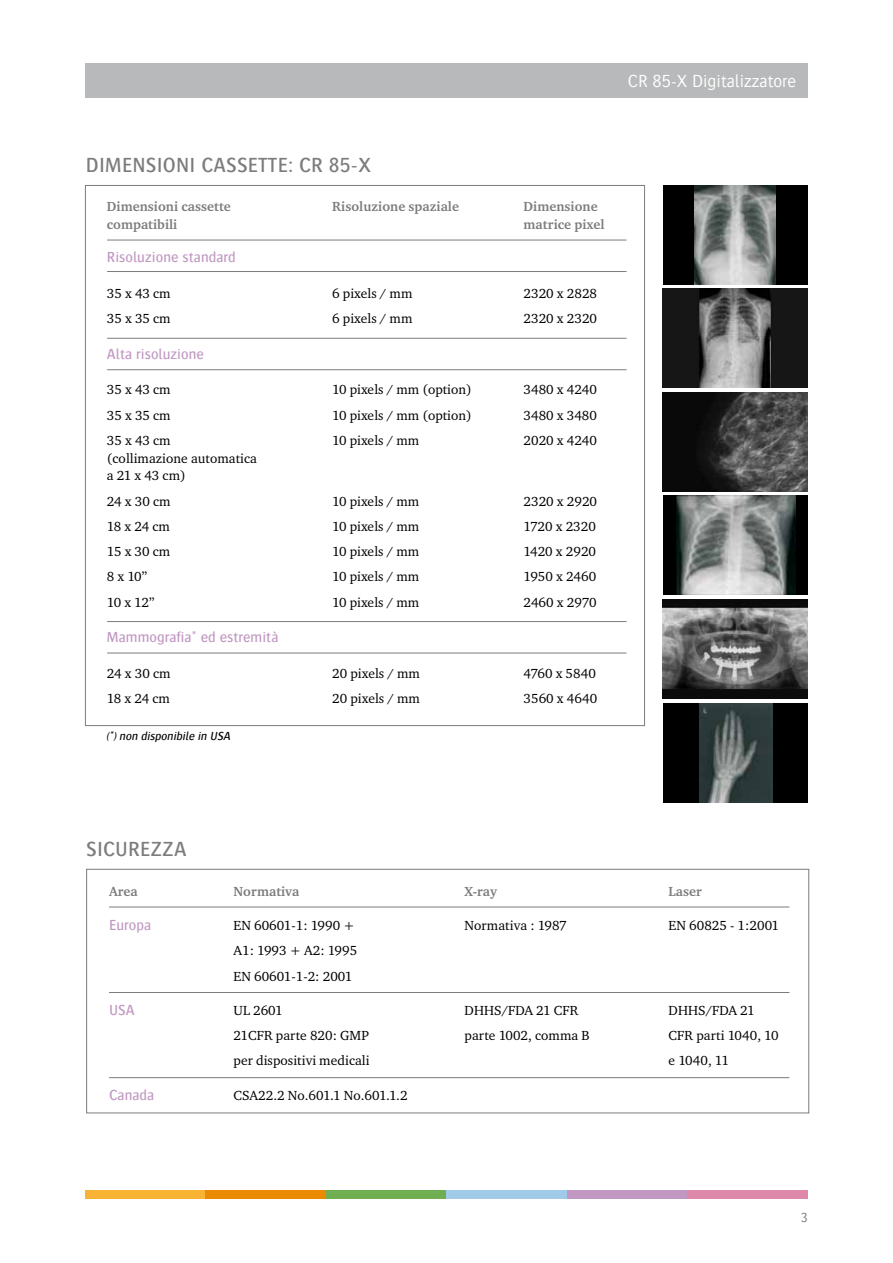
<style>
.page{position:relative;width:893px;height:1263px;background:#fff}
.page>*{position:absolute;margin:0;border:0;box-sizing:border-box;transform-origin:0 0}
.t1{font:500 21px "Bosis For Agfa";letter-spacing:.01em;color:#7b7c7e}
.t2{font:300 18px "Bosis For Agfa";color:#fff}
.t3{font:500 15px "Bosis For Agfa";letter-spacing:.005em;color:#c198c2}
.t4{font:13.5px/17.7px "Charter ITC For Agfa";letter-spacing:.005em;color:#000}
.t5{font:700 13.5px "Charter ITC For Agfa";letter-spacing:.005em;color:#7b7c7e}
.t6{font:300 13.5px "Bosis For Agfa";color:#7b7c7e}
.t7{font:italic 500 12px "Bosis For Agfa";color:#000}
</style>
<div class="page">
<div style="left:85px;top:64px;width:723px;height:34px;background:#b7b9ba"></div>
<div style="left:85px;top:1191px;width:121px;height:8px;background:#f8b334"></div>
<div style="left:206px;top:1191px;width:120px;height:8px;background:#ea8a00"></div>
<div style="left:326px;top:1191px;width:120px;height:8px;background:#71ae52"></div>
<div style="left:446px;top:1191px;width:121px;height:8px;background:#a1cae9"></div>
<div style="left:567px;top:1191px;width:120px;height:8px;background:#c198c2"></div>
<div style="left:687px;top:1191px;width:121px;height:8px;background:#de89aa"></div>
<hr style="left:107px;top:621px;width:519px;height:1px;background:#7b7c7e">
<hr style="left:107px;top:240px;width:519px;height:1px;background:#7b7c7e">
<hr style="left:107px;top:271px;width:519px;height:1px;background:#7b7c7e">
<hr style="left:107px;top:338px;width:519px;height:1px;background:#7b7c7e">
<hr style="left:107px;top:369px;width:519px;height:1px;background:#7b7c7e">
<hr style="left:107px;top:653px;width:519px;height:1px;background:#7b7c7e">
<div style="left:86px;top:869px;width:723px;height:244px;border:1px solid #7b7c7e"></div>
<hr style="left:109px;top:907px;width:680px;height:1px;background:#7b7c7e">
<hr style="left:109px;top:992px;width:680px;height:1px;background:#7b7c7e">
<hr style="left:109px;top:1077px;width:680px;height:1px;background:#7b7c7e">
<img style="left:663px;top:599px;width:144px;height:99px">
<img style="left:663px;top:289px;width:144px;height:99px">
<img style="left:663px;top:392px;width:144px;height:99px">
<div style="left:663px;top:185px;width:144px;height:99px;background:#000"></div>
<img style="left:694px;top:185px;width:81px;height:99px">
<div style="left:663px;top:703px;width:144px;height:99px;background:#000"></div>
<img style="left:699px;top:703px;width:74px;height:99px">
<div style="left:663px;top:496px;width:144px;height:99px;background:#000"></div>
<img style="left:676px;top:496px;width:120px;height:99px">
<h2 class="t2" style="left:628px;top:72px;width:170px">CR 85-X Digitalizzatore</h2>
<h1 class="t1" style="left:86px;top:154px;width:81px">DIMENsIONI</h1>
<h1 class="t1" style="left:201px;top:154px;width:57px">CAssETTE</h1>
<h1 class="t1" style="left:288px;top:154px;width:85px">: CR 85-X</h1>
<p class="t5" style="left:107px;top:198px;width:125px">Dimensioni cassette</p>
<p class="t5" style="left:332px;top:198px;width:128px">Risoluzione spaziale</p>
<p class="t5" style="left:524px;top:198px;width:76px">Dimensione</p>
<p class="t5" style="left:107px;top:216px;width:72px">compatibili</p>
<p class="t5" style="left:524px;top:216px;width:83px">matrice pixel</p>
<p class="t3" style="left:107px;top:249px;width:130px">Risoluzione standard</p>
<p class="t4" style="left:107px;top:284px;width:65px">35 x 43 cm</p>
<p class="t4" style="left:332px;top:284px;width:82px">6 pixels / mm</p>
<p class="t4" style="left:524px;top:284px;width:75px">2320 x 2828</p>
<p class="t4" style="left:107px;top:309px;width:65px">35 x 35 cm</p>
<p class="t4" style="left:332px;top:309px;width:82px">6 pixels / mm</p>
<p class="t4" style="left:524px;top:309px;width:75px">2320 x 2320</p>
<p class="t3" style="left:107px;top:346px;width:99px">Alta risoluzione</p>
<p class="t4" style="left:107px;top:380px;width:65px">35 x 43 cm</p>
<p class="t4" style="left:332px;top:380px;width:141px">10 pixels / mm (option)</p>
<p class="t4" style="left:524px;top:380px;width:75px">3480 x 4240</p>
<p class="t4" style="left:107px;top:406px;width:65px">35 x 35 cm</p>
<p class="t4" style="left:332px;top:406px;width:141px">10 pixels / mm (option)</p>
<p class="t4" style="left:524px;top:406px;width:75px">3480 x 3480</p>
<p class="t4" style="left:107px;top:431px;width:65px">35 x 43 cm</p>
<p class="t4" style="left:332px;top:431px;width:88px">10 pixels / mm</p>
<p class="t4" style="left:524px;top:431px;width:75px">2020 x 4240</p>
<p class="t4" style="left:107px;top:449px;width:152px">(collimazione automatica a 21 x 43 cm)</p>
<p class="t4" style="left:107px;top:492px;width:65px">24 x 30 cm</p>
<p class="t4" style="left:332px;top:492px;width:88px">10 pixels / mm</p>
<p class="t4" style="left:524px;top:492px;width:75px">2320 x 2920</p>
<p class="t4" style="left:107px;top:517px;width:65px">18 x 24 cm</p>
<p class="t4" style="left:332px;top:517px;width:88px">10 pixels / mm</p>
<p class="t4" style="left:524px;top:517px;width:74px">1720 x 2320</p>
<p class="t4" style="left:107px;top:542px;width:65px">15 x 30 cm</p>
<p class="t4" style="left:332px;top:542px;width:88px">10 pixels / mm</p>
<p class="t4" style="left:524px;top:542px;width:74px">1420 x 2920</p>
<p class="t4" style="left:107px;top:568px;width:42px">8 x 10”</p>
<p class="t4" style="left:332px;top:568px;width:88px">10 pixels / mm</p>
<p class="t4" style="left:524px;top:568px;width:74px">1950 x 2460</p>
<p class="t4" style="left:107px;top:593px;width:49px">10 x 12”</p>
<p class="t4" style="left:332px;top:593px;width:88px">10 pixels / mm</p>
<p class="t4" style="left:524px;top:593px;width:75px">2460 x 2970</p>
<p class="t3" style="left:107px;top:629px;width:173px">Mammografia* ed estremità</p>
<p class="t4" style="left:107px;top:664px;width:65px">24 x 30 cm</p>
<p class="t4" style="left:332px;top:664px;width:89px">20 pixels / mm</p>
<p class="t4" style="left:524px;top:664px;width:74px">4760 x 5840</p>
<p class="t4" style="left:107px;top:689px;width:65px">18 x 24 cm</p>
<p class="t4" style="left:332px;top:689px;width:89px">20 pixels / mm</p>
<p class="t4" style="left:524px;top:689px;width:75px">3560 x 4640</p>
<p class="t7" style="left:106px;top:730px;width:128px">(*) non disponibile in USA</p>
<h1 class="t1" style="left:86px;top:838px;width:102px">sICUREZZA</h1>
<p class="t5" style="left:109px;top:883px;width:30px">Area</p>
<p class="t5" style="left:234px;top:883px;width:67px">Normativa</p>
<p class="t5" style="left:465px;top:883px;width:34px">X-ray</p>
<p class="t5" style="left:669px;top:883px;width:35px">Laser</p>
<p class="t3" style="left:109px;top:917px;width:43px">Europa</p>
<p class="t4" style="left:234px;top:916px;width:123px">EN 60601-1: 1990 +</p>
<p class="t4" style="left:465px;top:916px;width:104px">Normativa : 1987</p>
<p class="t4" style="left:669px;top:916px;width:112px">EN 60825 - 1:2001</p>
<p class="t4" style="left:234px;top:938px;width:125px;line-height:25.2px">A1: 1993 + A2: 1995<br>EN 60601-1-2: 2001</p>
<p class="t3" style="left:109px;top:1002px;width:27px">US A</p>
<p class="t4" style="left:234px;top:1001px;width:51px">UL 2601</p>
<p class="t4" style="left:465px;top:1001px;width:115px">DHHS/FDA 21 CFR</p>
<p class="t4" style="left:669px;top:1001px;width:88px">DHHS/FDA 21</p>
<p class="t4" style="left:234px;top:1026px;width:137px">21CFR parte 820: GMP</p>
<p class="t4" style="left:465px;top:1026px;width:126px">parte 1002, comma B</p>
<p class="t4" style="left:669px;top:1026px;width:111px">CFR parti 1040, 10</p>
<p class="t4" style="left:234px;top:1052px;width:138px">per dispositivi medicali</p>
<p class="t4" style="left:669px;top:1052px;width:62px">e 1040, 11</p>
<p class="t3" style="left:109px;top:1087px;width:47px">Canada</p>
<p class="t4" style="left:234px;top:1086px;width:176px">CSA22.2 No.601.1 No.601.1.2</p>
<p class="t6" style="left:801px;top:1210px;width:8px">3</p>
</div>
